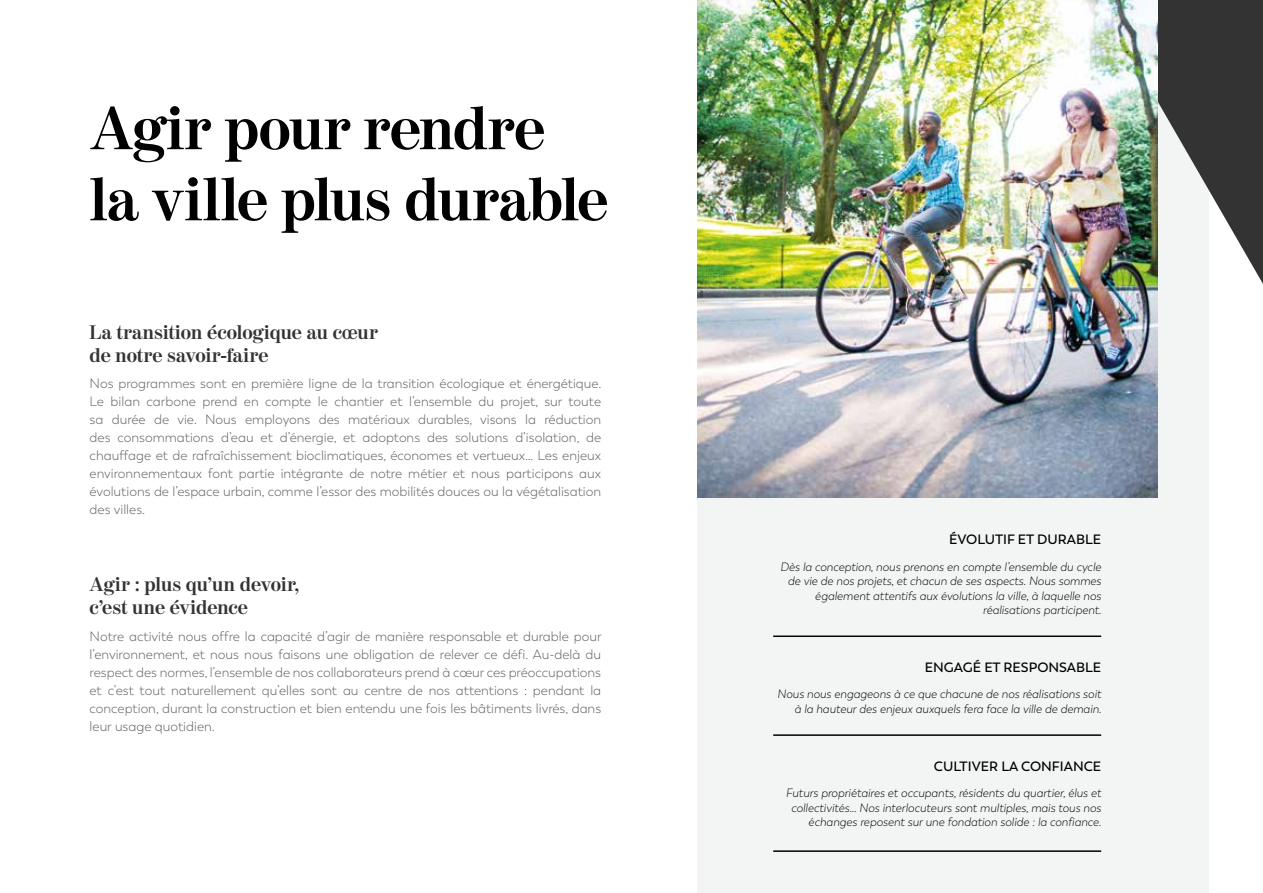
<style>
.page{position:relative;width:1263px;height:893px;background:#fff}
.page>*{position:absolute;margin:0;border:0;box-sizing:border-box;transform-origin:0 0}
.t1{font:700 60px/71.1px "Moderno FB";letter-spacing:-.01em;color:#000}
.t2{font:700 19.5px/23.4px "Moderno FB";letter-spacing:.005em;color:#333}
.t3{font:300 13.5px/18px "Trenda";color:#575756;text-align:justify}
.t4{font:600 13.5px "Trenda";color:#000}
.t5{font:italic 300 12px/14.4px "Trenda";color:#000;text-align:right}
</style>
<div class="page">
<div style="left:697px;top:0;width:512px;height:893px;background:#f3f5f5"></div>
<svg style="left:1157px;top:0;width:106px;height:284px;fill:#333"></svg>
<img style="left:697px;top:0;width:460px;height:497px">
<hr style="left:773px;top:635px;width:328px;height:2px;background:#000">
<hr style="left:773px;top:734px;width:328px;height:2px;background:#000">
<hr style="left:773px;top:850px;width:328px;height:2px;background:#000">
<h1 class="t1" style="left:90px;top:96px;width:520px">Agir pour rendre la ville plus durable</h1>
<h2 class="t2" style="left:90px;top:321px;width:290px">La transition écologique au cœur de notre savoir-faire</h2>
<p class="t3" style="left:90px;top:375px;width:513px">Nos programmes sont en première ligne de la transition écologique et énergétique.<br>Le bilan carbone prend en compte le chantier et l’ensemble du projet, sur toute sa durée de vie. Nous employons des matériaux durables, visons la réduction des consommations d’eau et d’énergie, et adoptons des solutions d’isolation, de chauffage et de rafraîchissement bioclimatiques, économes et vertueux… Les enjeux environnementaux font partie intégrante de notre métier et nous participons aux évolutions de l’espace urbain, comme l’essor des mobilités douces ou la végétalisation des villes.</p>
<h2 class="t2" style="left:90px;top:573px;width:211px">Agir : plus qu’un devoir, c’est une évidence</h2>
<p class="t3" style="left:90px;top:627px;width:513px">Notre activité nous offre la capacité d’agir de manière responsable et durable pour l’environnement, et nous nous faisons une obligation de relever ce défi. Au-delà du respect des normes, l’ensemble de nos collaborateurs prend à cœur ces préoccupations et c’est tout naturellement qu’elles sont au centre de nos attentions : pendant la conception, durant la construction et bien entendu une fois les bâtiments livrés, dans leur usage quotidien.</p>
<p class="t4" style="left:949px;top:531px;width:154px">ÉVOLUTIF ET DURABLE</p>
<p class="t5" style="left:780px;top:560px;width:323px">Dès la conception, nous prenons en compte l’ensemble du cycle de vie de nos projets, et chacun de ses aspects. Nous sommes également attentifs aux évolutions la ville, à laquelle nos réalisations participent.</p>
<p class="t4" style="left:925px;top:659px;width:178px">ENGAGÉ ET RESPONSABLE</p>
<p class="t5" style="left:777px;top:687px;width:326px">Nous nous engageons à ce que chacune de nos réalisations soit à la hauteur des enjeux auxquels fera face la ville de demain.</p>
<p class="t4" style="left:934px;top:758px;width:169px">CULTIVER LA CONFIANCE</p>
<p class="t5" style="left:786px;top:786px;width:317px">Futurs propriétaires et occupants, résidents du quartier, élus et collectivités… Nos interlocuteurs sont multiples, mais tous nos échanges reposent sur une fondation solide : la confiance.</p>
</div>
